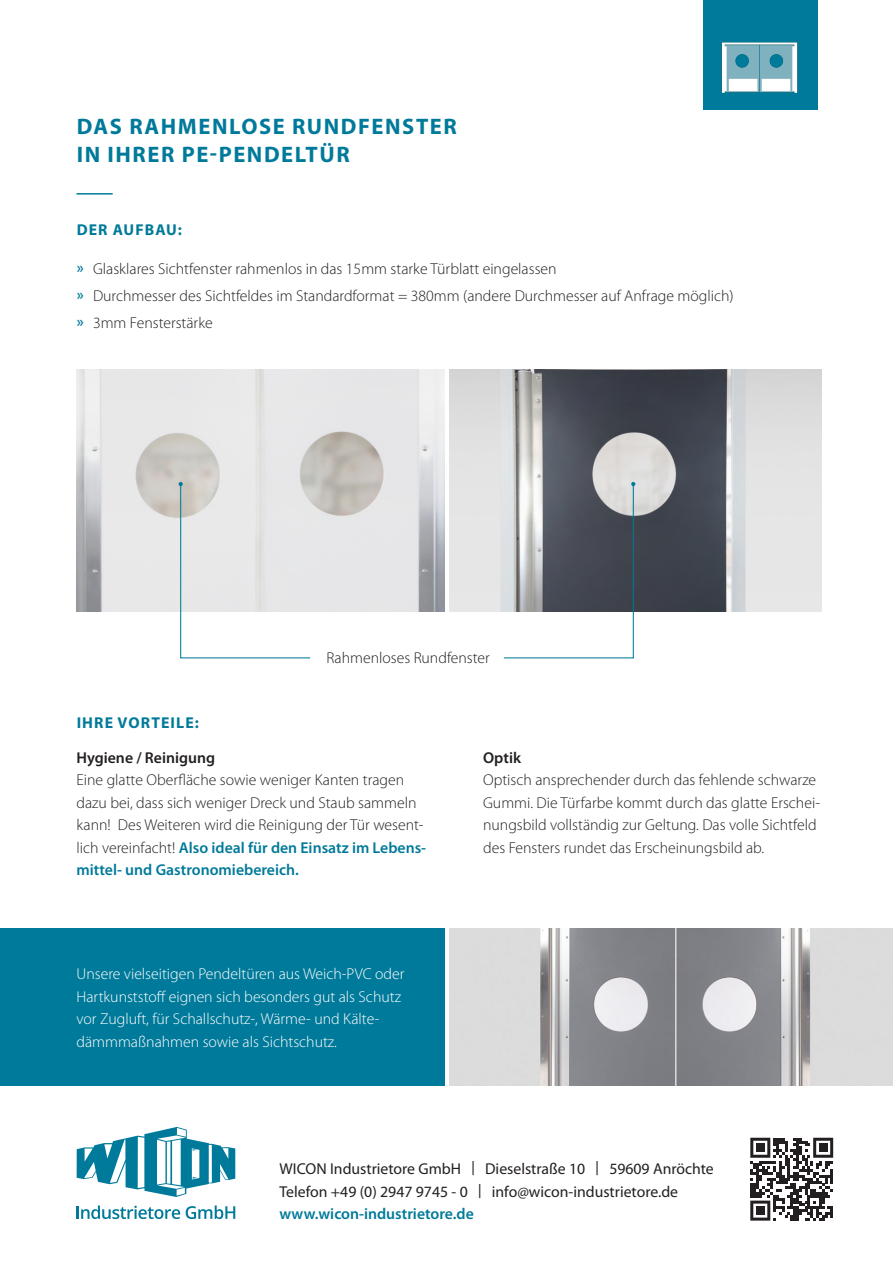
<style>
.page{position:relative;width:893px;height:1263px;background:#fff}
.page>*{position:absolute;margin:0;border:0;box-sizing:border-box;transform-origin:0 0}
.t1{font:700 22.5px/28.5px "Myriad Pro";letter-spacing:.07em;color:#007a9a}
.t2{font:300 15.75px/22.5px "Myriad Pro";color:#231f20}
.t3{font:300 15.75px/22.5px "Myriad Pro";color:#fff}
.t4{font:15.75px/22.5px "Myriad Pro";color:#231f20}
.t5{font:700 15.75px "Myriad Pro";letter-spacing:.07em;color:#007a9a}
.t6{font:600 15.75px "Myriad Pro";color:#231f20}
.s1{font-weight:600;color:#007a9a}
.s2{font-family:"Rotis Sans Serif"}
</style>
<div class="page">
<hr style="left:77px;top:193px;width:36px;height:2px;background:#007a9a">
<img style="left:77px;top:370px;width:367px;height:242px">
<img style="left:450px;top:370px;width:372px;height:242px">
<div style="left:0;top:928px;width:444px;height:157px;background:#007a9a"></div>
<svg style="left:77px;top:1205px;width:103px;height:14px"></svg>
<svg style="left:186px;top:1205px;width:49px;height:14px"></svg>
<svg style="left:77px;top:1127px;width:158px;height:70px"></svg>
<svg style="left:750px;top:1138px;width:83px;height:82px"></svg>
<div style="left:756px;top:1143px;width:9px;height:9px;background:#231f20"></div>
<div style="left:819px;top:1143px;width:8px;height:9px;background:#231f20"></div>
<div style="left:756px;top:1206px;width:9px;height:9px;background:#231f20"></div>
<img style="left:450px;top:928px;width:443px;height:157px">
<div style="left:703px;top:0;width:114px;height:109px;background:#007a9a"></div>
<img style="left:721px;top:42px;width:77px;height:51px">
<svg style="left:503px;top:482px;width:132px;height:177px"></svg>
<svg style="left:179px;top:482px;width:132px;height:177px"></svg>
<h1 class="t1" style="left:77px;top:112px;width:382px">DAS RAHMENLOSE RUNDFENSTER<br>IN IHRER PE-PENDELTÜR</h1>
<p class="t5" style="left:77px;top:221px;width:107px">DER AUFBAU:</p>
<p class="t2" style="left:77px;top:255px;width:658px;line-height:27px"><span class="s1">»</span> Glasklares Sichtfenster rahmenlos in das 15mm starke Türblatt eingelassen<br><span class="s1">»</span> Durchmesser des Sichtfeldes im Standardformat = 380mm (andere Durchmesser auf Anfrage möglich) <span class="s1">»</span> 3mm Fensterstärke</p>
<p class="t2" style="left:326px;top:646px;width:165px">Rahmenloses Rundfenster</p>
<p class="t5" style="left:77px;top:714px;width:124px">IHRE VORTEILE:</p>
<p class="t6" style="left:77px;top:747px;width:140px">Hygiene / Reinigung</p>
<p class="t2" style="left:77px;top:769px;width:351px">Eine glatte Oberfläche sowie weniger Kanten tragen dazu bei, dass sich weniger Dreck und Staub sammeln kann! Des Weiteren wird die Reinigung der Tür wesent&shy;lich vereinfacht! <span class="s1">Also ideal für den Einsatz im Lebens&shy;mittel- und Gastronomiebereich.</span></p>
<p class="t3" style="left:77px;top:963px;width:329px">Unsere vielseitigen Pendeltüren aus Weich-PVC oder Hartkunststoff eignen sich besonders gut als Schutz vor Zugluft, für Schallschutz-, Wärme- und Kälte&shy;dämmmaßnahmen sowie als Sichtschutz.</p>
<p class="t6" style="left:483px;top:747px;width:39px">Optik</p>
<p class="t2" style="left:483px;top:769px;width:338px">Optisch ansprechender durch das fehlende schwarze Gummi. Die Türfarbe kommt durch das glatte Erschei&shy;nungsbild vollständig zur Geltung. Das volle Sichtfeld des Fensters rundet das Erscheinungsbild ab.</p>
<p class="t4" style="left:280px;top:1157px;width:436px">WICON Industrietore GmbH <span class="s2">|</span> Dieselstraße 10 <span class="s2">|</span> 59609 Anröchte<br>Telefon +49 (0) 2947 9745 - 0 <span class="s2">|</span> info@wicon-industrietore.de <span class="s1">www.wicon-industrietore.de</span></p>
</div>
